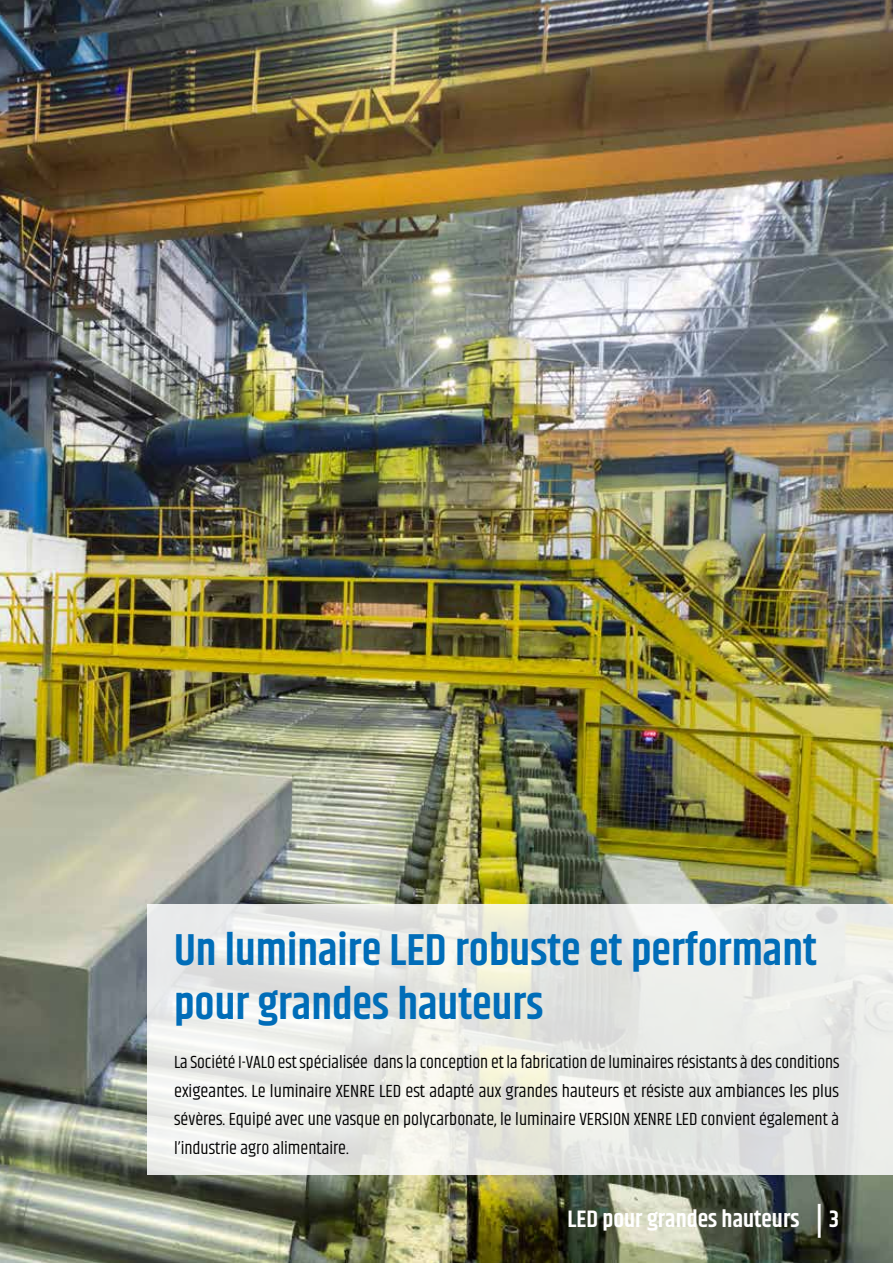
<style>
.page{position:relative;width:893px;height:1263px;background:#fff}
.page>*{position:absolute;margin:0;border:0;box-sizing:border-box;transform-origin:0 0}
.t1{font:600 45px/54px "Khand";color:#006db8}
.t2{font:600 24px "Khand";color:#fff}
.t3{font:18px/28.5px "Khand";color:#000;text-align:justify}
.s1{font-size:33px}
</style>
<div class="page">
<img style="left:0;top:0;width:893px;height:1263px">
<svg style="left:147px;top:904px;width:746px;height:270px;fill:#eaece8"></svg>
<h1 class="t1" style="left:174px;top:926px;width:644px">Un luminaire LED robuste et performant pour grandes hauteurs</h1>
<p class="t3" style="left:174px;top:1049px;width:667px">La Société I-VALO est spécialisée dans la conception et la fabrication de luminaires résistants à des conditions exigeantes. Le luminaire XENRE LED est adapté aux grandes hauteurs et résiste aux ambiances les plus sévères. Equipé avec une vasque en polycarbonate, le luminaire VERSION XENRE LED convient également à l’industrie agro alimentaire.</p>
<h2 class="t2" style="left:568px;top:1203px;width:273px">LED pour grandes hauteurs <span class="s1">|</span> 3</h2>
</div>
